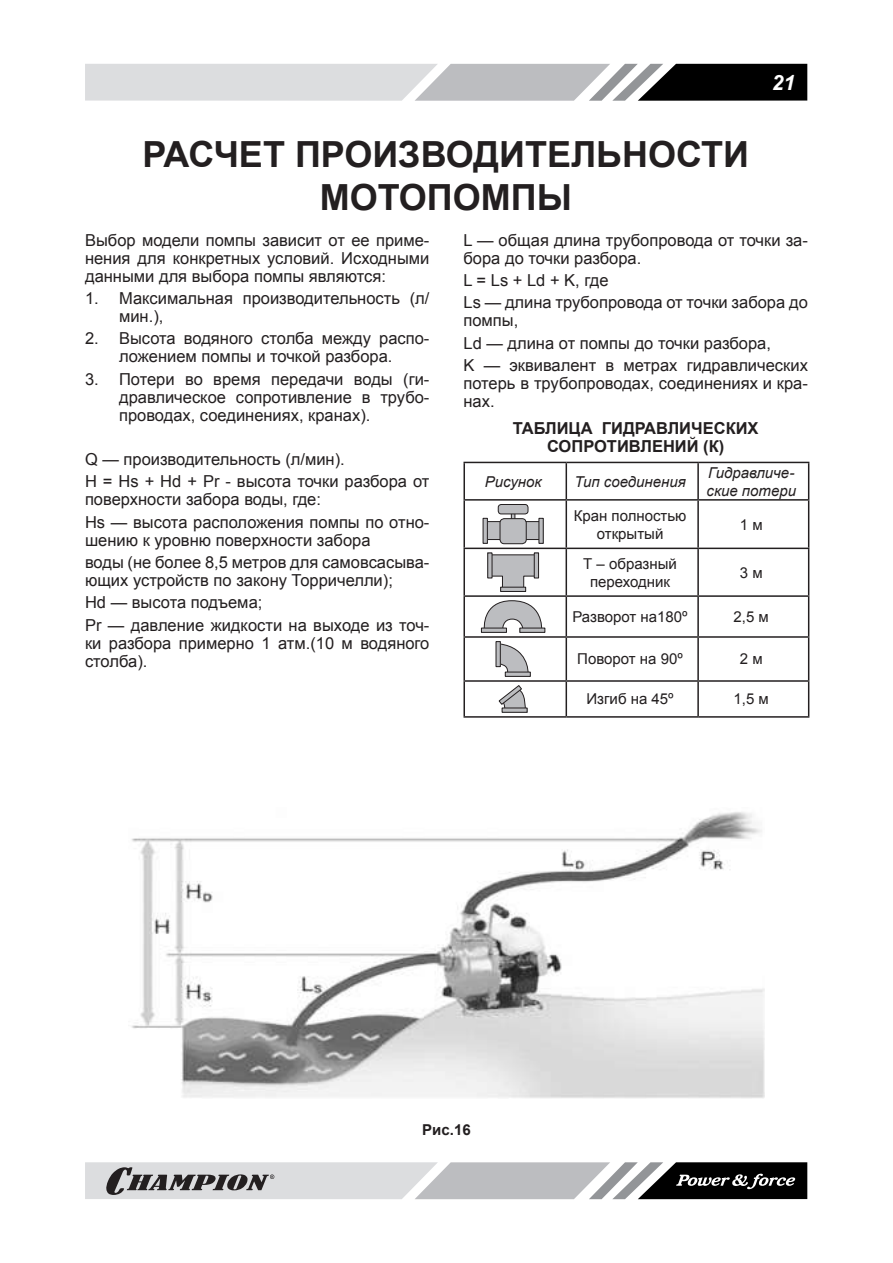
<style>
.page{position:relative;width:893px;height:1263px;background:#fff}
.page>*{position:absolute;margin:0;border:0;box-sizing:border-box;transform-origin:0 0}
.t1{font:700 36px/43.2px "Arial";color:#231f20;text-align:center}
.t2{font:italic 700 21px "Arial";color:#fff}
.t3{font:16.5px/18px "Arial";color:#231f20}
.t4{font:700 16.5px/18px "Arial";color:#231f20;text-align:center}
.t5{font:15px/18px "Arial";color:#231f20;text-align:center}
.t6{font:italic 15px/18px "Arial";color:#231f20}
.t7{font:700 15px "Arial";color:#231f20}
</style>
<div class="page">
<svg style="left:85px;top:64px;width:722px;height:37px;background:#a8a8aa"></svg>
<svg style="left:85px;top:1162px;width:722px;height:37px;background:#a1a2a3"></svg>
<hr style="left:463px;top:462px;width:103px;height:1px;background:#231f20">
<hr style="left:463px;top:463px;width:2px;height:36px;background:#231f20">
<hr style="left:566px;top:462px;width:132px;height:1px;background:#231f20">
<hr style="left:566px;top:463px;width:1px;height:36px;background:#231f20">
<hr style="left:698px;top:462px;width:111px;height:1px;background:#231f20">
<hr style="left:697px;top:463px;width:2px;height:36px;background:#231f20">
<hr style="left:808px;top:463px;width:1px;height:36px;background:#231f20">
<hr style="left:463px;top:499px;width:103px;height:2px;background:#231f20">
<hr style="left:463px;top:501px;width:2px;height:47px;background:#231f20">
<hr style="left:566px;top:499px;width:132px;height:2px;background:#231f20">
<hr style="left:566px;top:501px;width:1px;height:47px;background:#231f20">
<hr style="left:698px;top:499px;width:111px;height:2px;background:#231f20">
<hr style="left:697px;top:501px;width:2px;height:47px;background:#231f20">
<hr style="left:808px;top:501px;width:1px;height:47px;background:#231f20">
<hr style="left:463px;top:548px;width:103px;height:1px;background:#231f20">
<hr style="left:463px;top:549px;width:2px;height:46px;background:#231f20">
<hr style="left:566px;top:548px;width:132px;height:1px;background:#231f20">
<hr style="left:566px;top:549px;width:1px;height:46px;background:#231f20">
<hr style="left:698px;top:548px;width:111px;height:1px;background:#231f20">
<hr style="left:697px;top:549px;width:2px;height:46px;background:#231f20">
<hr style="left:808px;top:549px;width:1px;height:46px;background:#231f20">
<hr style="left:463px;top:595px;width:103px;height:2px;background:#231f20">
<hr style="left:463px;top:597px;width:2px;height:39px;background:#231f20">
<hr style="left:566px;top:595px;width:132px;height:2px;background:#231f20">
<hr style="left:566px;top:597px;width:1px;height:39px;background:#231f20">
<hr style="left:698px;top:595px;width:111px;height:2px;background:#231f20">
<hr style="left:697px;top:597px;width:2px;height:39px;background:#231f20">
<hr style="left:808px;top:597px;width:1px;height:39px;background:#231f20">
<hr style="left:463px;top:636px;width:103px;height:2px;background:#231f20">
<hr style="left:463px;top:638px;width:2px;height:42px;background:#231f20">
<hr style="left:566px;top:636px;width:132px;height:2px;background:#231f20">
<hr style="left:566px;top:638px;width:1px;height:42px;background:#231f20">
<hr style="left:698px;top:636px;width:111px;height:2px;background:#231f20">
<hr style="left:697px;top:638px;width:2px;height:42px;background:#231f20">
<hr style="left:808px;top:638px;width:1px;height:42px;background:#231f20">
<hr style="left:463px;top:680px;width:103px;height:2px;background:#231f20">
<hr style="left:463px;top:682px;width:2px;height:34px;background:#231f20">
<hr style="left:566px;top:680px;width:132px;height:2px;background:#231f20">
<hr style="left:566px;top:682px;width:1px;height:34px;background:#231f20">
<hr style="left:698px;top:680px;width:111px;height:2px;background:#231f20">
<hr style="left:697px;top:682px;width:2px;height:34px;background:#231f20">
<hr style="left:808px;top:682px;width:1px;height:34px;background:#231f20">
<hr style="left:463px;top:716px;width:103px;height:2px;background:#231f20">
<hr style="left:566px;top:716px;width:132px;height:2px;background:#231f20">
<hr style="left:698px;top:716px;width:111px;height:2px;background:#231f20">
<div style="left:486px;top:522px;width:54px;height:17px;background:#bcbdc0"></div>
<div style="left:485px;top:521px;width:56px;height:19px;border:1px solid #231f20"></div>
<hr style="left:483px;top:518px;width:4px;height:25px;background:#bcbdc0">
<div style="left:483px;top:518px;width:5px;height:26px;border:1px solid #231f20"></div>
<hr style="left:539px;top:518px;width:4px;height:25px;background:#bcbdc0">
<div style="left:539px;top:518px;width:5px;height:26px;border:1px solid #231f20"></div>
<svg style="left:511px;top:514px;width:5px;height:4px"></svg>
<div style="left:498px;top:504px;width:30px;height:10px;background:#bcbdc0;border-radius:3px"></div>
<div style="left:498px;top:504px;width:30px;height:10px;border:1px solid #231f20;border-radius:3px"></div>
<div style="left:500px;top:519px;width:26px;height:25px;background:#bcbdc0;border-radius:4px"></div>
<div style="left:500px;top:518px;width:27px;height:26px;border:1px solid #231f20;border-radius:4px"></div>
<svg style="left:490px;top:554px;width:46px;height:35px"></svg>
<hr style="left:501px;top:587px;width:25px;height:4px;background:#bcbdc0">
<div style="left:500px;top:587px;width:26px;height:5px;border:1px solid #231f20"></div>
<hr style="left:488px;top:553px;width:4px;height:25px;background:#bcbdc0">
<div style="left:487px;top:553px;width:5px;height:25px;border:1px solid #231f20"></div>
<div style="left:534px;top:553px;width:5px;height:25px;background:#bcbdc0"></div>
<div style="left:534px;top:553px;width:5px;height:25px;border:1px solid #231f20"></div>
<svg style="left:481px;top:600px;width:62px;height:28px"></svg>
<hr style="left:481px;top:628px;width:25px;height:4px;background:#bcbdc0">
<div style="left:481px;top:628px;width:26px;height:5px;border:1px solid #231f20"></div>
<hr style="left:520px;top:628px;width:25px;height:4px;background:#bcbdc0">
<div style="left:519px;top:628px;width:26px;height:5px;border:1px solid #231f20"></div>
<svg style="left:499px;top:643px;width:30px;height:30px"></svg>
<hr style="left:505px;top:672px;width:25px;height:4px;background:#bcbdc0">
<div style="left:505px;top:672px;width:26px;height:5px;border:1px solid #231f20"></div>
<hr style="left:496px;top:642px;width:4px;height:25px;background:#bcbdc0">
<div style="left:496px;top:641px;width:5px;height:26px;border:1px solid #231f20"></div>
<hr style="left:502px;top:708px;width:25px;height:4px;background:#bcbdc0">
<div style="left:502px;top:708px;width:25px;height:5px;border:1px solid #231f20"></div>
<svg style="left:498px;top:685px;width:28px;height:25px"></svg>
<img style="left:131px;top:812px;width:634px;height:286px">
<p class="t2" style="left:772px;top:69px;width:25px">21</p>
<h1 class="t1" style="left:143px;top:134px;width:608px">РАСЧЕТ ПРОИЗВОДИТЕЛЬНОСТИ<br>МОТОПОМПЫ</h1>
<p class="t3" style="left:85px;top:231px;width:346px;text-align:justify">Выбор модели помпы зависит от ее приме&shy;нения для конкретных условий. Исходными данными для выбора помпы являются:</p>
<p class="t3" style="left:119px;top:290px;width:312px;text-indent:-34px">1. Максимальная производительность (л/ мин.),</p>
<p class="t3" style="left:85px;top:330px;width:346px;text-align:center">2. Высота водяного столба между распо&shy;ложением помпы и точкой разбора.</p>
<p class="t3" style="left:119px;top:370px;width:312px;text-align:justify;text-indent:-34px">3. Потери во время передачи воды (ги&shy;дравлическое сопротивление в трубо&shy;проводах, соединениях, кранах).</p>
<p class="t3" style="left:85px;top:448px;width:346px;line-height:22.2px">Q — производительность (л/мин).<br>H = Hs + Hd + Pr - высота точки разбора от</p>
<p class="t3" style="left:85px;top:489px;width:346px;line-height:22.2px">поверхности забора воды, где:<br>Hs — высота расположения помпы по отно-</p>
<p class="t3" style="left:85px;top:529px;width:346px;line-height:22.2px">шению к уровню поверхности забора<br>воды (не более 8,5 метров для самовсасыва-</p>
<p class="t3" style="left:85px;top:569px;width:346px;line-height:22.2px">ющих устройств по закону Торричелли);<br>Hd — высота подъема;<br>Pr — давление жидкости на выходе из точ-</p>
<p class="t3" style="left:85px;top:634px;width:346px">ки разбора примерно 1 атм.(10 м водяного столба).</p>
<p class="t3" style="left:463px;top:231px;width:346px">L — общая длина трубопровода от точки за&shy;бора до точки разбора.</p>
<p class="t3" style="left:463px;top:269px;width:346px;line-height:22.2px">L = Ls + Ld + K, где<br>Ls — длина трубопровода от точки забора до</p>
<p class="t3" style="left:463px;top:310px;width:346px;line-height:22.2px">помпы,<br>Ld — длина от помпы до точки разбора,<br>K — эквивалент в метрах гидравлических</p>
<p class="t3" style="left:463px;top:374px;width:346px">потерь в трубопроводах, соединениях и кра&shy;нах.</p>
<p class="t4" style="left:513px;top:419px;width:247px">ТАБЛИЦА ГИДРАВЛИЧЕСКИХ<br>СОПРОТИВЛЕНИЙ (К)</p>
<p class="t6" style="left:485px;top:473px;width:58px">Рисунок</p>
<p class="t6" style="left:574px;top:473px;width:113px">Тип соединения</p>
<p class="t6" style="left:706px;top:464px;width:91px">Гидравличе&shy;ские потери</p>
<p class="t5" style="left:574px;top:506px;width:114px">Кран полностью открытый</p>
<p class="t5" style="left:740px;top:515px;width:24px">1 м</p>
<p class="t5" style="left:583px;top:555px;width:95px">Т – образный переходник</p>
<p class="t5" style="left:740px;top:564px;width:24px">3 м</p>
<p class="t5" style="left:572px;top:608px;width:117px">Разворот на180º</p>
<p class="t5" style="left:734px;top:608px;width:37px">2,5 м</p>
<p class="t5" style="left:577px;top:650px;width:107px">Поворот на 90º</p>
<p class="t5" style="left:740px;top:650px;width:24px">2 м</p>
<p class="t5" style="left:586px;top:690px;width:89px">Изгиб на 45º</p>
<p class="t5" style="left:734px;top:690px;width:37px">1,5 м</p>
<p class="t7" style="left:422px;top:1120px;width:50px">Рис.16</p>
</div>
